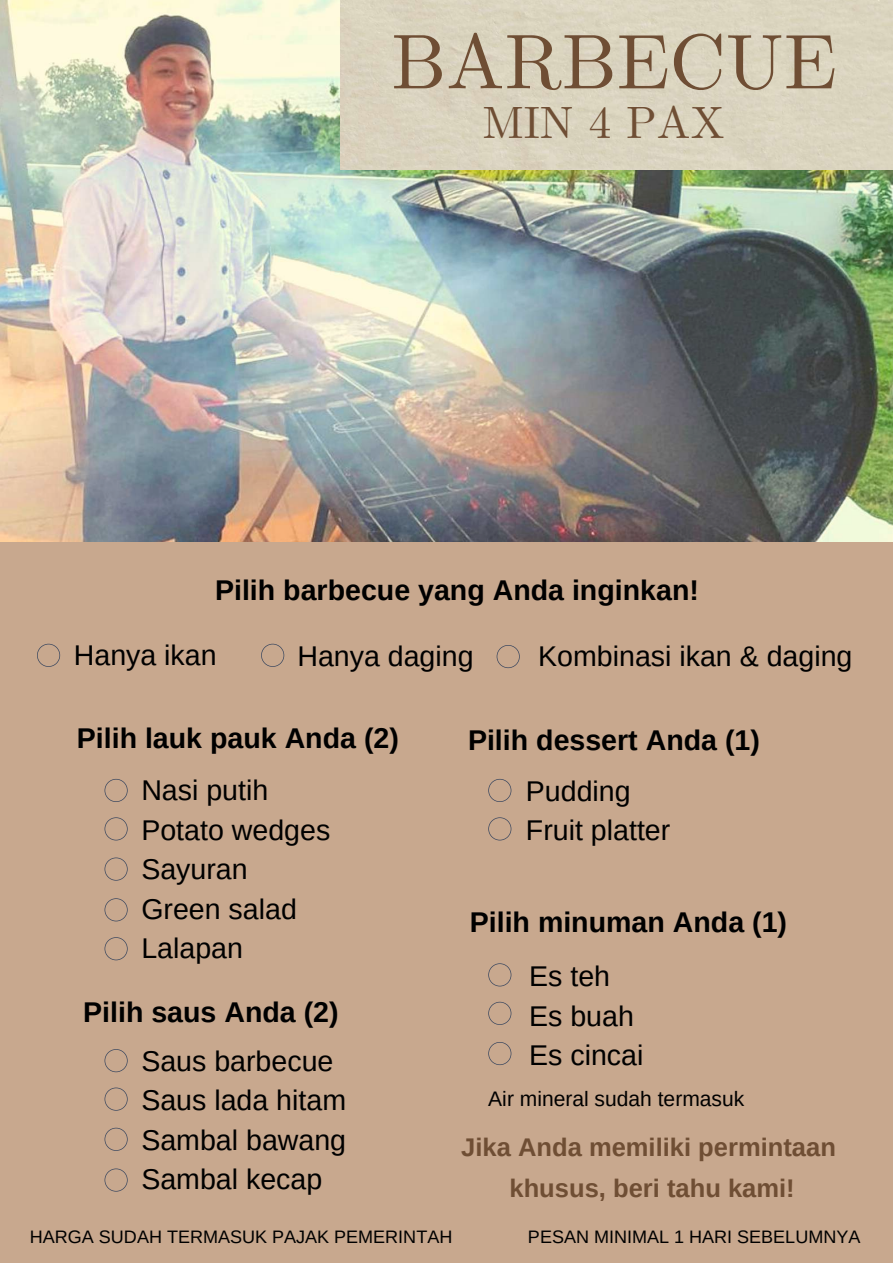
<style>
.page{position:relative;width:893px;height:1263px;background:#fff}
.page>*{position:absolute;margin:0;border:0;box-sizing:border-box;transform-origin:0 0}
.t1{font:77.7px "CMU Serif";color:#6f4e34}
.t2{font:45.08px "CMU Serif";color:#6f4e34}
.t3{font:28.58px/39.5px "Arimo";color:#000}
.t4{font:700 28.58px "Arimo";color:#000}
.t5{font:700 25.58px/40.6px "Arimo";color:#6f4e34;text-align:center}
.t6{font:21px "Arimo";color:#000}
.t7{font:18px "Arimo";color:#000}
</style>
<div class="page">
<img style="left:0;top:0;width:893px;height:543px">
<div style="left:0;top:543px;width:892px;height:720px;background:#c8a88e"></div>
<div style="left:340px;top:0;width:553px;height:169px;background:#dad4bf"></div>
<svg style="left:37px;top:644px;width:23px;height:23px"></svg>
<svg style="left:261px;top:644px;width:23px;height:23px"></svg>
<svg style="left:496px;top:645px;width:24px;height:23px"></svg>
<svg style="left:105px;top:779px;width:23px;height:23px"></svg>
<svg style="left:105px;top:817px;width:23px;height:23px"></svg>
<svg style="left:105px;top:857px;width:23px;height:24px"></svg>
<svg style="left:105px;top:898px;width:23px;height:23px"></svg>
<svg style="left:105px;top:937px;width:23px;height:23px"></svg>
<svg style="left:105px;top:1049px;width:23px;height:23px"></svg>
<svg style="left:105px;top:1087px;width:23px;height:24px"></svg>
<svg style="left:105px;top:1128px;width:23px;height:23px"></svg>
<svg style="left:105px;top:1168px;width:23px;height:23px"></svg>
<svg style="left:488px;top:779px;width:23px;height:23px"></svg>
<svg style="left:488px;top:817px;width:23px;height:23px"></svg>
<svg style="left:488px;top:963px;width:23px;height:23px"></svg>
<svg style="left:488px;top:1002px;width:23px;height:23px"></svg>
<svg style="left:488px;top:1042px;width:23px;height:23px"></svg>
<h1 class="t1" style="left:391px;top:16px;width:447px">BARBECUE</h1>
<h2 class="t2" style="left:482px;top:96px;width:244px">MIN 4 PAX</h2>
<p class="t4" style="left:215px;top:574px;width:485px">Pilih barbecue yang Anda inginkan!</p>
<p class="t3" style="left:297px;top:636px;width:178px">Hanya daging</p>
<p class="t3" style="left:538px;top:636px;width:316px">Kombinasi ikan &amp; daging</p>
<p class="t3" style="left:74px;top:636px;width:144px">Hanya ikan</p>
<p class="t4" style="left:77px;top:722px;width:323px">Pilih lauk pauk Anda (2)</p>
<p class="t3" style="left:141px;top:771px;width:190px">Nasi putih<br>Potato wedges<br>Sayuran<br>Green salad<br>Lalapan</p>
<p class="t4" style="left:83px;top:996px;width:257px">Pilih saus Anda (2)</p>
<p class="t3" style="left:141px;top:1041px;width:206px">Saus barbecue<br>Saus lada hitam<br>Sambal bawang<br>Sambal kecap</p>
<p class="t4" style="left:468px;top:724px;width:293px">Pilih dessert Anda (1)</p>
<p class="t3" style="left:526px;top:771px;width:146px">Pudding<br>Fruit platter</p>
<p class="t4" style="left:470px;top:906px;width:319px">Pilih minuman Anda (1)</p>
<p class="t3" style="left:529px;top:956px;width:116px">Es teh<br>Es buah<br>Es cincai</p>
<p class="t6" style="left:488px;top:1087px;width:257px">Air mineral sudah termasuk</p>
<p class="t5" style="left:461px;top:1127px;width:376px">Jika Anda memiliki permintaan khusus, beri tahu kami!</p>
<p class="t7" style="left:30px;top:1226px;width:424px">HARGA SUDAH TERMASUK PAJAK PEMERINTAH</p>
<p class="t7" style="left:528px;top:1226px;width:334px">PESAN MINIMAL 1 HARI SEBELUMNYA</p>
</div>
